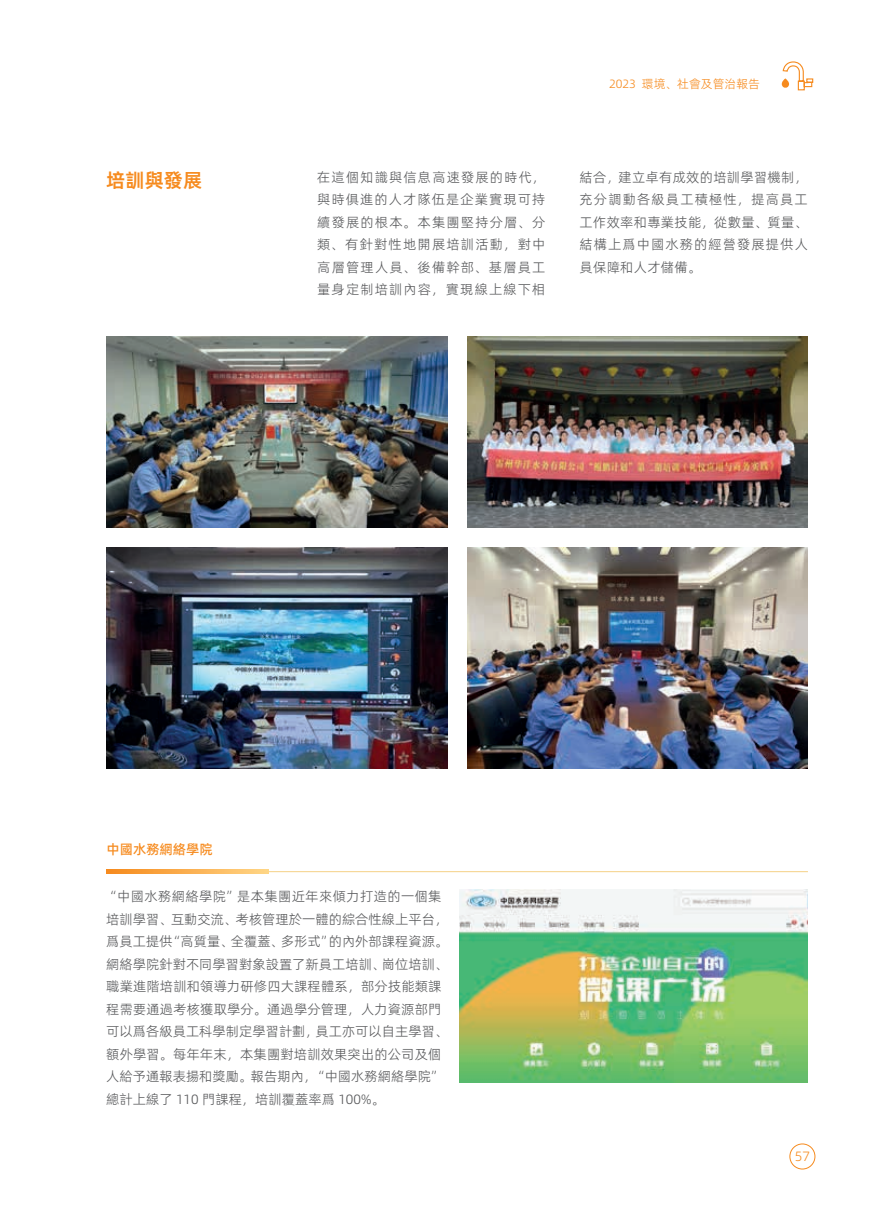
<style>
.page{position:relative;width:893px;height:1212px;background:#fff}
.page>*{position:absolute;margin:0;border:0;box-sizing:border-box;transform-origin:0 0}
.t1{font:19.5px "Alibaba Pu Hui Ti 2 85 Bold";color:#f68b1f}
.t2{font:13.5px/22.5px "Alibaba Pu Hui Ti 2 45 Light";letter-spacing:.01em;color:#57585a;text-align:justify}
.t3{font:13.5px "Alibaba Pu Hui Ti 2 65 Medium";color:#f68b1f}
.t4{font:13.5px "Alibaba Pu Hui Ti 2 45 Light";color:#f68b1f}
.t5{font:12px "Alibaba Pu Hui Ti 2 45 Light";color:#f68b1f}
</style>
<div class="page">
<div style="left:790px;top:1144px;width:25px;height:25px;border:1px solid #f68b1f;border-radius:50%"></div>
<svg style="left:782px;top:61px;width:32px;height:30px"></svg>
<img style="left:107px;top:547px;width:340px;height:221px">
<img style="left:467px;top:547px;width:341px;height:221px">
<img style="left:459px;top:890px;width:349px;height:192px">
<hr style="left:106px;top:871px;width:702px;height:1px;background:#f5d186">
<svg style="left:107px;top:870px;width:161px;height:4px"></svg>
<img style="left:107px;top:337px;width:340px;height:190px">
<img style="left:467px;top:337px;width:341px;height:190px">
<h1 class="t1" style="left:106px;top:165px;width:97px">培訓與發展</h1>
<p class="t5" style="left:609px;top:75px;width:152px">2023 環境、社會及管治報告</p>
<p class="t2" style="left:317px;top:165px;width:230px">在這個知識與信息高速發展的時代，與時俱進的人才隊伍是企業實現可持續發展的根本。本集團堅持分層、分類、有針對性地開展培訓活動，對中高層管理人員、後備幹部、基層員工量身定制培訓內容，實現線上線下相</p>
<p class="t2" style="left:580px;top:165px;width:230px">結合，建立卓有成效的培訓學習機制，充分調動各級員工積極性，提高員工工作效率和專業技能，從數量、質量、結構上爲中國水務的經營發展提供人員保障和人才儲備。</p>
<p class="t3" style="left:107px;top:839px;width:108px">中國水務網絡學院</p>
<p class="t2" style="left:106px;top:884px;width:343px;text-align:left">“中國水務網絡學院”是本集團近年來傾力打造的一個集培訓學習、互動交流、考核管理於一體的綜合性線上平台，爲員工提供“高質量、全覆蓋、多形式”的內外部課程資源。網絡學院針對不同學習對象設置了新員工培訓、崗位培訓、職業進階培訓和領導力研修四大課程體系，部分技能類課程需要通過考核獲取學分。通過學分管理，人力資源部門可以爲各級員工科學制定學習計劃，員工亦可以自主學習、額外學習。每年年末，本集團對培訓效果突出的公司及個人給予通報表揚和獎勵。報告期內，“中國水務網絡學院”總計上線了 110 門課程，培訓覆蓋率爲 100%。</p>
<p class="t4" style="left:795px;top:1146px;width:17px">57</p>
</div>
